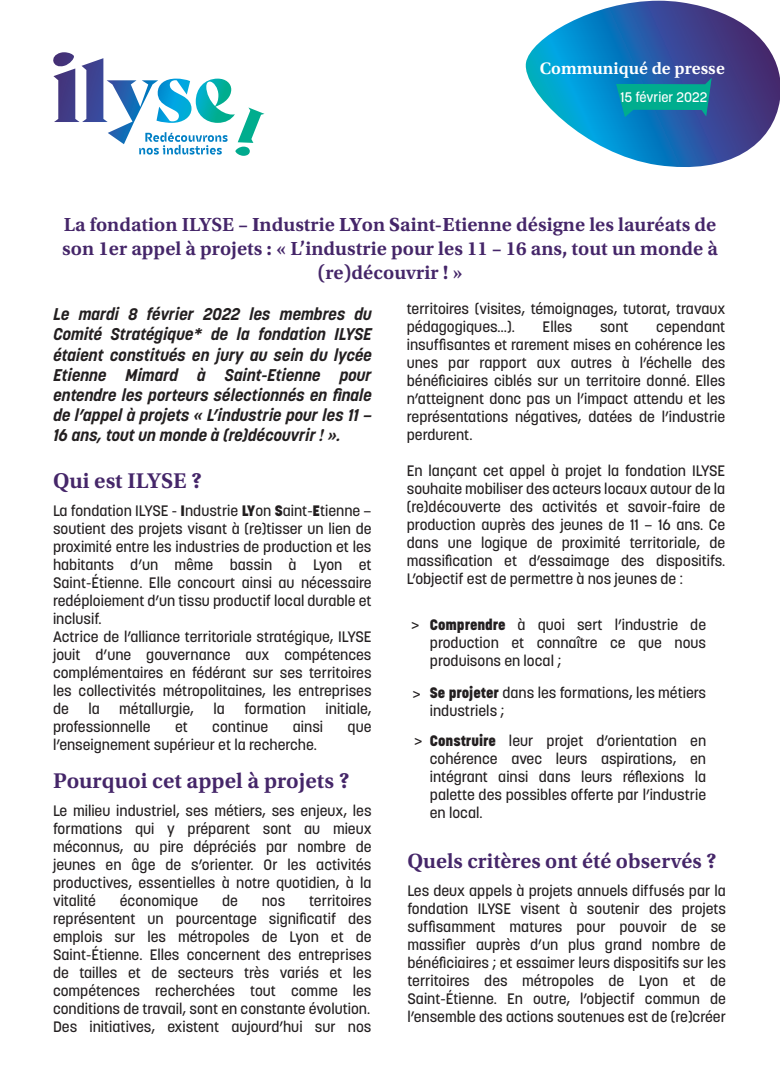
<style>
.page{position:relative;width:780px;height:1088px;background:#fff}
.page>*{position:absolute;margin:0;border:0;box-sizing:border-box;transform-origin:0 0}
.t1{font:22.5px "Utopia Std Semibold Capt";color:#452669}
.t2{font:21.75px "Utopia Std Semibold Capt";color:#452669}
.t3{font:20px/24px "Utopia Std Semibold Capt";color:#452669;text-align:center}
.t4{font:17.5px "Utopia Std Semibold Capt";color:#fff}
.t5{font:italic 700 16.88px/20.1px "Korolev";color:#231f20;text-align:justify}
.t6{font:500 15px/18px "Korolev";color:#231f20;text-align:justify}
.t7{font:15px "Utopia Std Semibold Capt It";color:#231f20}
.t8{font:500 13.75px "Korolev";color:#fff}
.s1{font-family:"Utopia Std Bold Capt"}
.s2{font-weight:800}
</style>
<div class="page">
<svg style="left:53px;top:52px;width:211px;height:104px"></svg>
<svg style="left:525px;top:1px;width:255px;height:166px"></svg>
<svg style="left:616px;top:78px;width:95px;height:39px;background:#0a9299"></svg>
<p class="t4" style="left:540px;top:59px;width:186px">Communiqué de presse</p>
<p class="t8" style="left:620px;top:88px;width:88px">15 février 2022</p>
<h3 class="t3" style="left:62px;top:212px;width:657px">La fondation ILYSE – <span class="s1">I</span>ndustrie <span class="s1">LY</span>on <span class="s1">S</span>aint-<span class="s1">E</span>tienne désigne les lauréats de son 1er appel à projets : « L’industrie pour les 11 – 16 ans, tout un monde à (re)découvrir ! »</h3>
<p class="t5" style="left:53px;top:304px;width:320px">Le mardi 8 février 2022 les membres du Comité Stratégique* de la fondation ILYSE étaient constitués en jury au sein du lycée Etienne Mimard à Saint-Etienne pour entendre les porteurs sélectionnés en finale de l’appel à projets « L’industrie pour les 11 – 16 ans, tout un monde à (re)découvrir ! ».</p>
<h1 class="t1" style="left:53px;top:467px;width:151px">Qui est ILYSE ?</h1>
<p class="t6" style="left:53px;top:502px;width:320px;text-align:left">La fondation ILYSE - <span class="s2">I</span>ndustrie <span class="s2">LY</span>on <span class="s2">S</span>aint-<span class="s2">E</span>tienne – soutient des projets visant à (re)tisser un lien de proximité entre les industries de production et les habitants d’un même bassin à Lyon et Saint-Étienne. Elle concourt ainsi au nécessaire redéploiement d’un tissu productif local durable et inclusif.<br>Actrice de l’alliance territoriale stratégique, ILYSE jouit d’une gouvernance aux compétences complémentaires en fédérant sur ses territoires les collectivités métropolitaines, les entreprises de</p>
<p class="t6" style="left:407px;top:300px;width:320px">territoires (visites, témoignages, tutorat, travaux pédagogiques…).</p>
<p class="t6" style="left:542px;top:318px;width:31px">Elles</p>
<p class="t6" style="left:600px;top:318px;width:30px">sont</p>
<p class="t6" style="left:407px;top:318px;width:320px;text-indent:249px">cependant insuffisantes et rarement mises en cohérence les unes par rapport aux autres à l’échelle des bénéficiaires ciblés sur un territoire donné. Elles n’atteignent donc pas un l’impact attendu et les représentations négatives, datées de l’industrie perdurent.</p>
<p class="t6" style="left:407px;top:462px;width:320px">En lançant cet appel à projet la fondation ILYSE souhaite mobiliser des acteurs locaux autour de la (re)découverte des activités et savoir-faire de production auprès des jeunes de 11 – 16 ans. Ce dans une logique de proximité territoriale, de massification et d’essaimage des dispositifs.<br>L’objectif est de permettre à nos jeunes de :</p>
<p class="t6" style="left:430px;top:616px;width:278px"><span class="s2">Comprendre</span> à quoi sert l’industrie de production et connaître ce que nous produisons en local ;</p>
<p class="t7" style="left:410px;top:615px;width:10px">&gt;</p>
<p class="t6" style="left:430px;top:684px;width:278px"><span class="s2">Se projeter</span> dans les formations, les métiers industriels ;</p>
<p class="t7" style="left:412px;top:685px;width:10px">&gt;</p>
<p class="t7" style="left:413px;top:731px;width:10px">&gt;</p>
<p class="t6" style="left:88px;top:700px;width:13px">la</p>
<p class="t6" style="left:119px;top:700px;width:76px">métallurgie,</p>
<p class="t6" style="left:213px;top:700px;width:13px">la</p>
<p class="t6" style="left:244px;top:700px;width:63px">formation</p>
<p class="t6" style="left:325px;top:700px;width:47px">initiale,</p>
<p class="t6" style="left:53px;top:718px;width:99px">professionnelle</p>
<p class="t6" style="left:175px;top:718px;width:14px">et</p>
<p class="t6" style="left:212px;top:718px;width:58px">continue</p>
<p class="t6" style="left:293px;top:718px;width:32px">ainsi</p>
<p class="t6" style="left:347px;top:718px;width:25px">que</p>
<p class="t6" style="left:53px;top:736px;width:265px">l’enseignement supérieur et la recherche.</p>
<h1 class="t1" style="left:53px;top:767px;width:298px">Pourquoi cet appel à projets ?</h1>
<p class="t6" style="left:53px;top:802px;width:320px">Le milieu industriel, ses métiers, ses enjeux, les formations qui y préparent sont au mieux méconnus, au pire dépréciés par nombre de jeunes en âge de s’orienter. Or les activités productives, essentielles à notre quotidien, à la vitalité</p>
<p class="t6" style="left:430px;top:731px;width:278px"><span class="s2">Construire</span> leur projet d’orientation en cohérence avec leurs aspirations, en intégrant ainsi dans leurs réflexions la palette des possibles offerte par l’industrie en local.</p>
<h2 class="t2" style="left:407px;top:849px;width:311px">Quels critères ont été observés ?</h2>
<p class="t6" style="left:407px;top:882px;width:320px">Les deux appels à projets annuels diffusés par la fondation ILYSE visent à soutenir des projets suffisamment matures pour pouvoir de se massifier auprès d’un plus grand nombre de bénéficiaires ; et essaimer leurs dispositifs sur les territoires des métropoles de Lyon et de Saint-Étienne. En outre, l’objectif commun de l’ensemble des actions soutenues est de (re)créer</p>
<p class="t6" style="left:120px;top:892px;width:80px">économique</p>
<p class="t6" style="left:222px;top:892px;width:17px">de</p>
<p class="t6" style="left:262px;top:892px;width:25px">nos</p>
<p class="t6" style="left:53px;top:892px;width:320px;text-indent:256px">territoires représentent un pourcentage significatif des emplois sur les métropoles de Lyon et de Saint-Étienne. Elles concernent des entreprises de tailles et de secteurs très variés et les compétences recherchées tout comme les conditions de travail, sont en constante évolution.<br>Des initiatives, existent aujourd’hui sur nos</p>
</div>
